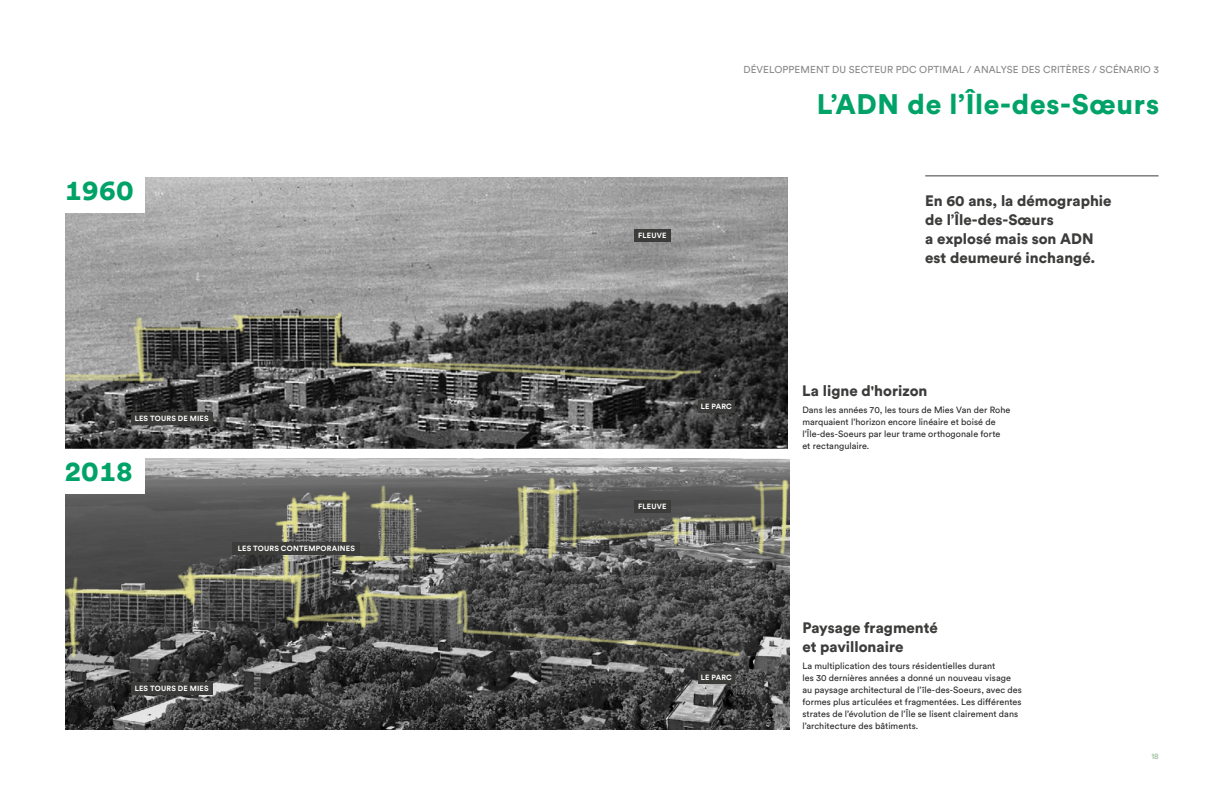
<style>
.page{position:relative;width:1224px;height:792px;background:#fff}
.page>*{position:absolute;margin:0;border:0;box-sizing:border-box;transform-origin:0 0}
.t1{font:900 28px "Circular Std";letter-spacing:.025em;color:#00a367}
.t2{font:900 15px/19px "Circular Std";color:#3c3c3b}
.t3{font:10px "Circular Std";letter-spacing:.01em;color:#878787}
.t4{font:9px/12px "Circular Std";letter-spacing:.005em;color:#282827}
.t5{font:8.1px "Circular Std";color:#91bc97}
.t6{font:700 7.5px "Circular Std";letter-spacing:.025em;color:#fff}
</style>
<div class="page">
<hr style="left:925px;top:176px;width:234px;height:1px;background:#3c3c3b">
<img style="left:65px;top:178px;width:723px;height:271px">
<div style="left:634px;top:229px;width:37px;height:13px;background:#3c3c3b"></div>
<div style="left:698px;top:400px;width:37px;height:13px;background:#3c3c3b"></div>
<div style="left:131px;top:412px;width:82px;height:12px;background:#3c3c3b"></div>
<img style="left:65px;top:458px;width:725px;height:271px">
<div style="left:634px;top:500px;width:37px;height:13px;background:#3c3c3b"></div>
<div style="left:698px;top:671px;width:37px;height:13px;background:#3c3c3b"></div>
<div style="left:131px;top:683px;width:82px;height:12px;background:#3c3c3b"></div>
<div style="left:233px;top:542px;width:127px;height:13px;background:#3c3c3b"></div>
<div style="left:39px;top:166px;width:106px;height:47px;background:#fff"></div>
<div style="left:39px;top:453px;width:106px;height:40px;background:#fff"></div>
<h1 class="t1" style="left:65px;top:172px;width:70px">1960</h1>
<p class="t6" style="left:135px;top:413px;width:75px">LES TOURS DE MIES</p>
<h1 class="t1" style="left:65px;top:452px;width:69px">2018</h1>
<p class="t6" style="left:238px;top:543px;width:119px">LES TOURS CONTEMPORAINES</p>
<p class="t6" style="left:135px;top:684px;width:75px">LES TOURS DE MIES</p>
<p class="t6" style="left:638px;top:231px;width:30px">FLEUVE</p>
<p class="t3" style="left:743px;top:64px;width:417px">DÉVELOPPEMENT DU SECTEUR PDC OPTIMAL / ANALYSE DES CRITÈRES / SCÉNARIO 3</p>
<h1 class="t1" style="left:817px;top:86px;width:344px">L’ADN de l’Île-des-Sœurs</h1>
<h2 class="t2" style="left:925px;top:191px;width:188px">En 60 ans, la démographie de l’Île-des-Sœurs<br>a explosé mais son ADN est deumeuré inchangé.</h2>
<p class="t6" style="left:701px;top:402px;width:33px">LE PARC</p>
<p class="t6" style="left:638px;top:501px;width:30px">FLEUVE</p>
<p class="t6" style="left:701px;top:672px;width:33px">LE PARC</p>
<h2 class="t2" style="left:802px;top:381px;width:127px">La ligne d'horizon</h2>
<p class="t4" style="left:802px;top:403px;width:210px">Dans les années 70, les tours de Mies Van der Rohe marquaient l’horizon encore linéaire et boisé de l’Île-des-Soeurs par leur trame orthogonale forte et rectangulaire.</p>
<h2 class="t2" style="left:802px;top:618px;width:137px">Paysage fragmenté et pavillonaire</h2>
<p class="t4" style="left:802px;top:660px;width:221px">La multiplication des tours résidentielles durant<br>les 30 dernières années a donné un nouveau visage au paysage architectural de l’île-des-Soeurs, avec des formes plus articulées et fragmentées. Les différentes strates de l’évolution de l’Île se lisent clairement dans l’architecture des bâtiments.</p>
<p class="t5" style="left:1151px;top:751px;width:9px">18</p>
</div>
